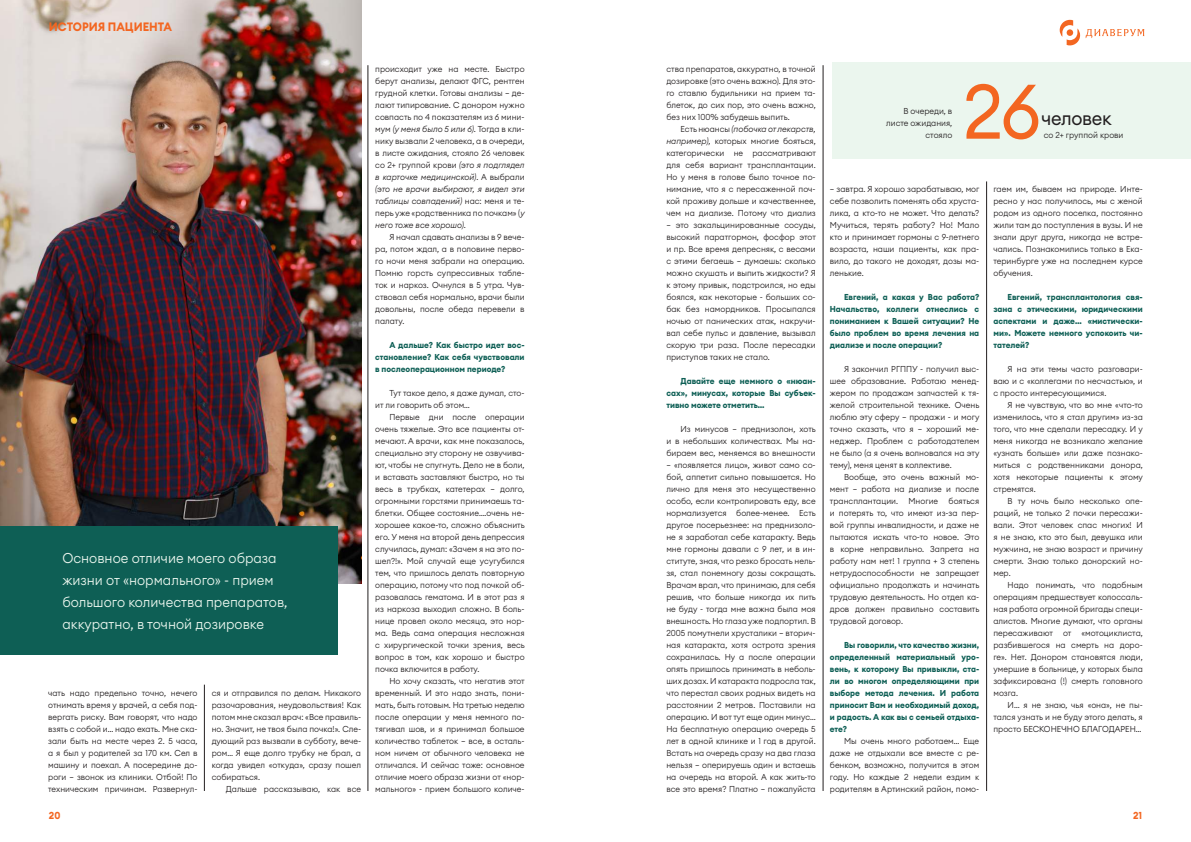
<style>
.page{position:relative;width:1191px;height:842px;background:#fff}
.page>*{position:absolute;margin:0;border:0;box-sizing:border-box;transform-origin:0 0}
.t1{font:76px "Euclid Circular A";color:#f36621;scale:.95 1}
.t2{font:19.3px "Euclid Circular A";letter-spacing:-.02em;color:#231f20;scale:.95 1}
.t3{font:300 14px/22px "Euclid Circular A";color:#ebf6ee;scale:.95 1}
.t4{font:700 12px "Euclid Circular A";color:#f36621;scale:.95 1}
.t5{font:700 10px "Euclid Circular A";color:#f36621;scale:.95 1}
.t6{font:300 8.5px/12px "Euclid Circular A";color:#231f20;text-align:justify;scale:.95 1}
.t7{font:700 8.5px/12px "Euclid Circular A";color:#0e5f55;text-align:justify;scale:.95 1}
.s1{font-style:italic}
</style>
<div class="page">
<div style="left:832px;top:62px;width:359px;height:97px;background:#ebf6ee"></div>
<img style="left:0;top:0;width:361px;height:584px">
<div style="left:0;top:526px;width:337px;height:129px;background:#0e5f55"></div>
<hr style="left:986px;top:181px;width:1px;height:610px;background:#231f20">
<hr style="left:823px;top:65px;width:1px;height:726px;background:#231f20">
<hr style="left:368px;top:65px;width:1px;height:726px;background:#231f20">
<hr style="left:204px;top:685px;width:1px;height:106px;background:#231f20">
<svg style="left:1059px;top:20px;width:85px;height:25px"></svg>
<h3 class="t4" style="left:49px;top:19px;width:131px">ИСТОРИЯ ПАЦИЕНТА</h3>
<h3 class="t3" style="left:62px;top:547px;width:238px">Основное отличие моего образа жизни от «нормального» - прием большого количества препаратов, аккуратно, в точной дозировке</h3>
<p class="t6" style="left:48px;top:687px;width:159px">чать надо предельно точно, нечего отнимать время у врачей, а себя под&shy;вергать риску. Вам говорят, что надо взять с собой и… надо ехать. Мне ска&shy;зали быть на месте через 2. 5 часа, а я был у родителей за 170 км. Сел в машину и поехал. А посередине до&shy;роги – звонок из клиники. Отбой! По техническим причинам. Развернул-</p>
<p class="t6" style="left:212px;top:687px;width:159px">ся и отправился по делам. Никакого разочарования, неудовольствия! Как потом мне сказал врач: «Все правиль&shy;но. Значит, не твоя была почка!». Сле&shy;дующий раз вызвали в субботу, вече&shy;ром… Я еще долго трубку не брал, а когда увидел «откуда», сразу пошел собираться.</p>
<p class="t6" style="left:226px;top:783px;width:144px">Дальше рассказываю, как все</p>
<p class="t6" style="left:375px;top:63px;width:159px">происходит уже на месте. Быстро берут анализы, делают ФГС, рентген грудной клетки. Готовы анализы – де&shy;лают типирование. С донором нужно совпасть по 4 показателям из 6 мини&shy;мум <span class="s1">(у меня было 5 или 6).</span> Тогда в кли&shy;нику вызвали 2 человека, а в очереди, в листе ожидания, стояло 26 человек со 2+ группой крови <span class="s1">(это я подглядел в карточке медицинской)</span>. А выбрали <span class="s1">(это не врачи выбирают, я видел эти таблицы совпадений)</span> нас: меня и те&shy;перь уже «родственника по почкам» (<span class="s1">у него тоже все хорошо).</span></p>
<p class="t6" style="left:375px;top:231px;width:159px;text-indent:14px">Я начал сдавать анализы в 9 вече&shy;ра, потом ждал, а в половине перво&shy;го ночи меня забрали на операцию.<br>Помню горсть супрессивных табле&shy;ток и наркоз. Очнулся в 5 утра. Чув&shy;ствовал себя нормально, врачи были довольны, после обеда перевели в палату.</p>
<p class="t7" style="left:375px;top:339px;width:159px;text-indent:14px">А дальше? Как быстро идет вос&shy;становление? Как себя чувствовали в послеоперационном периоде?</p>
<p class="t6" style="left:375px;top:387px;width:159px;text-indent:14px">Тут такое дело, я даже думал, сто&shy;ит ли говорить об этом…</p>
<p class="t6" style="left:375px;top:411px;width:159px;text-indent:14px">Первые дни после операции очень тяжелые. Это все пациенты от&shy;мечают. А врачи, как мне показалось, специально эту сторону не озвучива&shy;ют, чтобы не спугнуть. Дело не в боли, и вставать заставляют быстро, но ты весь в трубках, катетерах – долго, огромными горстями принимаешь та&shy;блетки. Общее состояние….очень не&shy;хорошее какое-то, сложно объяснить его. У меня на второй день депрессия случилась, думал: «Зачем я на это по&shy;шел?!». Мой случай еще усугубился тем, что пришлось делать повторную операцию, потому что под почкой об&shy;разовалась гематома. И в этот раз я из наркоза выходил сложно. В боль&shy;нице провел около месяца, это нор&shy;ма. Ведь сама операция несложная с хирургической точки зрения, весь вопрос в том, как хорошо и быстро почка включится в работу.</p>
<p class="t6" style="left:375px;top:675px;width:159px;text-indent:14px">Но хочу сказать, что негатив этот временный. И это надо знать, пони&shy;мать, быть готовым. На третью неделю после операции у меня немного по&shy;тягивал шов, и я принимал большое количество таблеток – все, в осталь&shy;ном ничем от обычного человека не отличался. И сейчас тоже: основное отличие моего образа жизни от «нор&shy;мального» - прием большого количе-</p>
<p class="t6" style="left:666px;top:63px;width:159px">ства препаратов, аккуратно, в точной дозировке (это очень важно). Для это&shy;го ставлю будильники на прием та&shy;блеток, до сих пор, это очень важно, без них 100% забудешь выпить.</p>
<p class="t6" style="left:666px;top:123px;width:159px;text-indent:14px">Есть нюансы <span class="s1">(побочка от лекарств, например),</span> которых многие бояться, категорически не рассматривают для себя вариант трансплантации.<br>Но у меня в голове было точное по&shy;нимание, что я с пересаженной поч&shy;кой проживу дольше и качественнее, чем на диализе. Потому что диализ</p>
<p class="t6" style="left:666px;top:219px;width:159px">– это закальцинированные сосуды, высокий паратгормон, фосфор этот и пр. Все время депресняк, с весами с этими бегаешь – думаешь: сколько можно скушать и выпить жидкости? Я к этому привык, подстроился, но еды боялся, как некоторые - больших со&shy;бак без намордников. Просыпался ночью от панических атак, накручи&shy;вал себе пульс и давление, вызывал скорую три раза. После пересадки приступов таких не стало.</p>
<p class="t7" style="left:666px;top:375px;width:159px;text-indent:14px">Давайте еще немного о «нюан&shy;сах», минусах, которые Вы субъек&shy;тивно можете отметить…</p>
<p class="t6" style="left:666px;top:423px;width:159px;text-indent:14px">Из минусов – преднизолон, хоть и в небольших количествах. Мы на&shy;бираем вес, меняемся во внешности</p>
<p class="t6" style="left:666px;top:459px;width:159px">– «появляется лицо», живот само со&shy;бой, аппетит сильно повышается. Но лично для меня это несущественно особо, если контролировать еду, все нормализуется более-менее. Есть другое посерьезнее: на преднизоло&shy;не я заработал себе катаракту. Ведь мне гормоны давали с 9 лет, и в ин&shy;ституте, зная, что резко бросать нель&shy;зя, стал понемногу дозы сокращать.<br>Врачам врал, что принимаю, для себя решив, что больше никогда их пить не буду - тогда мне важна была моя внешность. Но глаза уже подпортил. В 2005 помутнели хрусталики – вторич&shy;ная катаракта, хотя острота зрения сохранилась. Ну а после операции опять пришлось принимать в неболь&shy;ших дозах. И катаракта подросла так, что перестал своих родных видеть на расстоянии 2 метров. Поставили на операцию. И вот тут еще один минус… На бесплатную операцию очередь 5 лет в одной клинике и 1 год в другой.<br>Встать на очередь сразу на два глаза нельзя – оперируешь один и встаешь на очередь на второй. А как жить-то все это время? Платно – пожалуйста</p>
<p class="t6" style="left:886px;top:105px;width:71px;text-align:right">В очереди, в листе ожидания, стояло</p>
<h1 class="t1" style="left:963px;top:63px;width:84px">26</h1>
<h2 class="t2" style="left:1041px;top:105px;width:75px">человек</h2>
<p class="t6" style="left:1043px;top:129px;width:85px">со 2+ группой крови</p>
<p class="t6" style="left:830px;top:183px;width:159px">– завтра. Я хорошо зарабатываю, мог себе позволить поменять оба хруста&shy;лика, а кто-то не может. Что делать?<br>Мучиться, терять работу? Но! Мало кто и принимает гормоны с 9-летнего возраста, наши пациенты, как пра&shy;вило, до такого не доходят, дозы ма&shy;ленькие.</p>
<p class="t7" style="left:830px;top:291px;width:159px;text-indent:14px">Евгений, а какая у Вас работа?<br>Начальство, коллеги отнеслись с пониманием к Вашей ситуации? Не было проблем во время лечения на диализе и после операции?</p>
<p class="t6" style="left:830px;top:363px;width:159px;text-indent:14px">Я закончил РГППУ - получил выс&shy;шее образование. Работаю менед&shy;жером по продажам запчастей к тя&shy;желой строительной технике. Очень люблю эту сферу – продажи - и могу точно сказать, что я – хороший ме&shy;неджер. Проблем с работодателем не было (а я очень волновался на эту тему), меня ценят в коллективе.</p>
<p class="t6" style="left:830px;top:471px;width:159px;text-indent:14px">Вообще, это очень важный мо&shy;мент – работа на диализе и после трансплантации. Многие бояться и потерять то, что имеют из-за пер&shy;вой группы инвалидности, и даже не пытаются искать что-то новое. Это в корне неправильно. Запрета на работу нам нет! 1 группа + 3 степень нетрудоспособности не запрещает официально продолжать и начинать трудовую деятельность. Но отдел ка&shy;дров должен правильно составить трудовой договор.</p>
<p class="t7" style="left:830px;top:639px;width:159px;text-indent:14px">Вы говорили, что качество жизни, определенный материальный уро&shy;вень, к которому Вы привыкли, ста&shy;ли во многом определяющими при выборе метода лечения. И работа приносит Вам и необходимый доход, и радость. А как вы с семьей отдыха&shy;ете?</p>
<p class="t6" style="left:830px;top:735px;width:159px;text-indent:14px">Мы очень много работаем… Еще даже не отдыхали все вместе с ре&shy;бенком, возможно, получится в этом году. Но каждые 2 недели ездим к родителям в Артинский район, помо-</p>
<p class="t6" style="left:993px;top:183px;width:159px">гаем им, бываем на природе. Инте&shy;ресно у нас получилось, мы с женой родом из одного поселка, постоянно жили там до поступления в вузы. И не знали друг друга, никогда не встре&shy;чались. Познакомились только в Ека&shy;теринбурге уже на последнем курсе обучения.</p>
<p class="t7" style="left:993px;top:291px;width:159px;text-indent:14px">Евгений, трансплантология свя&shy;зана с этическими, юридическими аспектами и даже… «мистически&shy;ми». Можете немного успокоить чи&shy;тателей?</p>
<p class="t6" style="left:993px;top:363px;width:159px;text-indent:14px">Я на эти темы часто разговари&shy;ваю и с «коллегами по несчастью», и с просто интересующимися.</p>
<p class="t6" style="left:993px;top:399px;width:159px;text-indent:14px">Я не чувствую, что во мне «что-то изменилось, что я стал другим» из-за того, что мне сделали пересадку. И у меня никогда не возникало желание «узнать больше» или даже познако&shy;миться с родственниками донора, хотя некоторые пациенты к этому стремятся.</p>
<p class="t6" style="left:993px;top:495px;width:159px;text-indent:14px">В ту ночь было несколько опе&shy;раций, не только 2 почки пересажи&shy;вали. Этот человек спас многих! И я не знаю, кто это был, девушка или мужчина, не знаю возраст и причину смерти. Знаю только донорский но&shy;мер.</p>
<p class="t6" style="left:993px;top:579px;width:159px;text-indent:14px">Надо понимать, что подобным операциям предшествует колоссаль&shy;ная работа огромной бригады специ&shy;алистов. Многие думают, что органы пересаживают от «мотоциклиста, разбившегося на смерть на доро&shy;ге». Нет. Донором становятся люди, умершие в больнице, у которых была зафиксирована (!) смерть головного мозга.</p>
<p class="t6" style="left:993px;top:699px;width:159px;text-indent:14px">И… я не знаю, чья «она», не пы&shy;тался узнать и не буду этого делать, я просто БЕСКОНЕЧНО БЛАГОДАРЕН…</p>
<p class="t5" style="left:49px;top:809px;width:14px">20</p>
<p class="t5" style="left:1133px;top:809px;width:11px">21</p>
</div>
